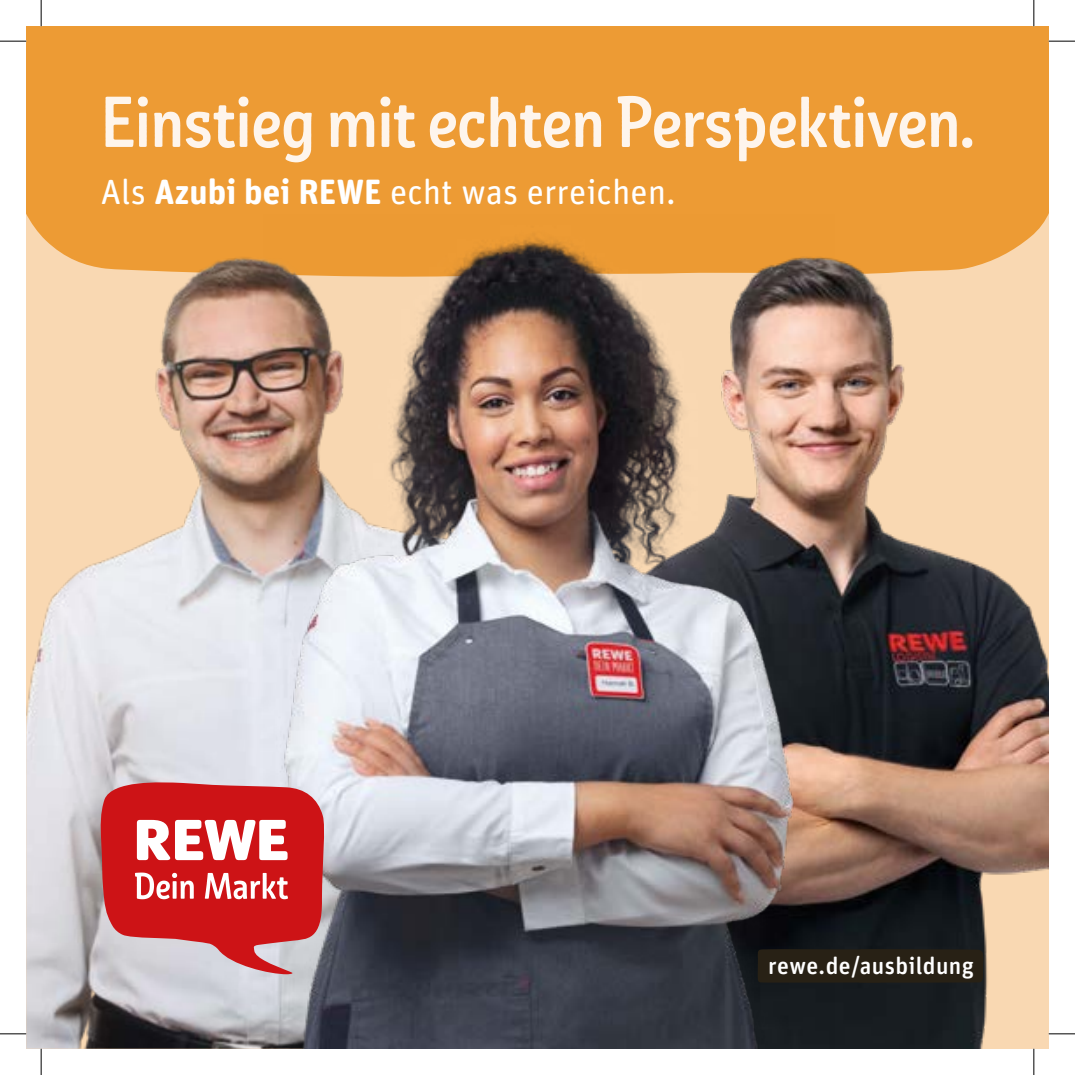
<style>
.page{position:relative;width:1075px;height:1075px;background:#fff}
.page>*{position:absolute;margin:0;border:0;box-sizing:border-box;transform-origin:0 0}
.t1{font:500 71.75px "REWE Mato";color:#fef5ec}
.t2{font:35px "Unit Rounded OT";color:#fff}
.t3{font:500 23.8px "Unit Rounded OT";letter-spacing:.015em;color:#fff}
.s1{font-weight:700}
</style>
<div class="page">
<div style="left:26px;top:26px;width:1022px;height:216px;background:#ed9b34"></div>
<img style="left:834px;top:233px;width:214px;height:815px">
<img style="left:26px;top:242px;width:238px;height:806px">
<img style="left:264px;top:214px;width:570px;height:834px">
<div style="left:756px;top:948px;width:229px;height:34px;background:#282115"></div>
<svg style="left:100px;top:780px;width:226px;height:194px;background:#d3595d"></svg>
<svg style="left:0;top:41px;width:26px;height:1px"></svg>
<svg style="left:1048px;top:41px;width:26px;height:1px"></svg>
<svg style="left:0;top:1033px;width:26px;height:1px"></svg>
<svg style="left:1048px;top:1033px;width:26px;height:1px"></svg>
<svg style="left:41px;top:0;width:1px;height:26px"></svg>
<svg style="left:41px;top:1048px;width:1px;height:26px"></svg>
<svg style="left:1033px;top:0;width:1px;height:26px"></svg>
<svg style="left:1033px;top:1048px;width:1px;height:26px"></svg>
<h1 class="t1" style="left:101px;top:66px;width:875px">Einstieg mit echten Perspektiven.</h1>
<p class="t2" style="left:101px;top:170px;width:576px">Als <span class="s1">Azubi bei REWE</span> echt was erreichen.</p>
<p class="t3" style="left:768px;top:950px;width:207px">rewe.de/ausbildung</p>
</div>
